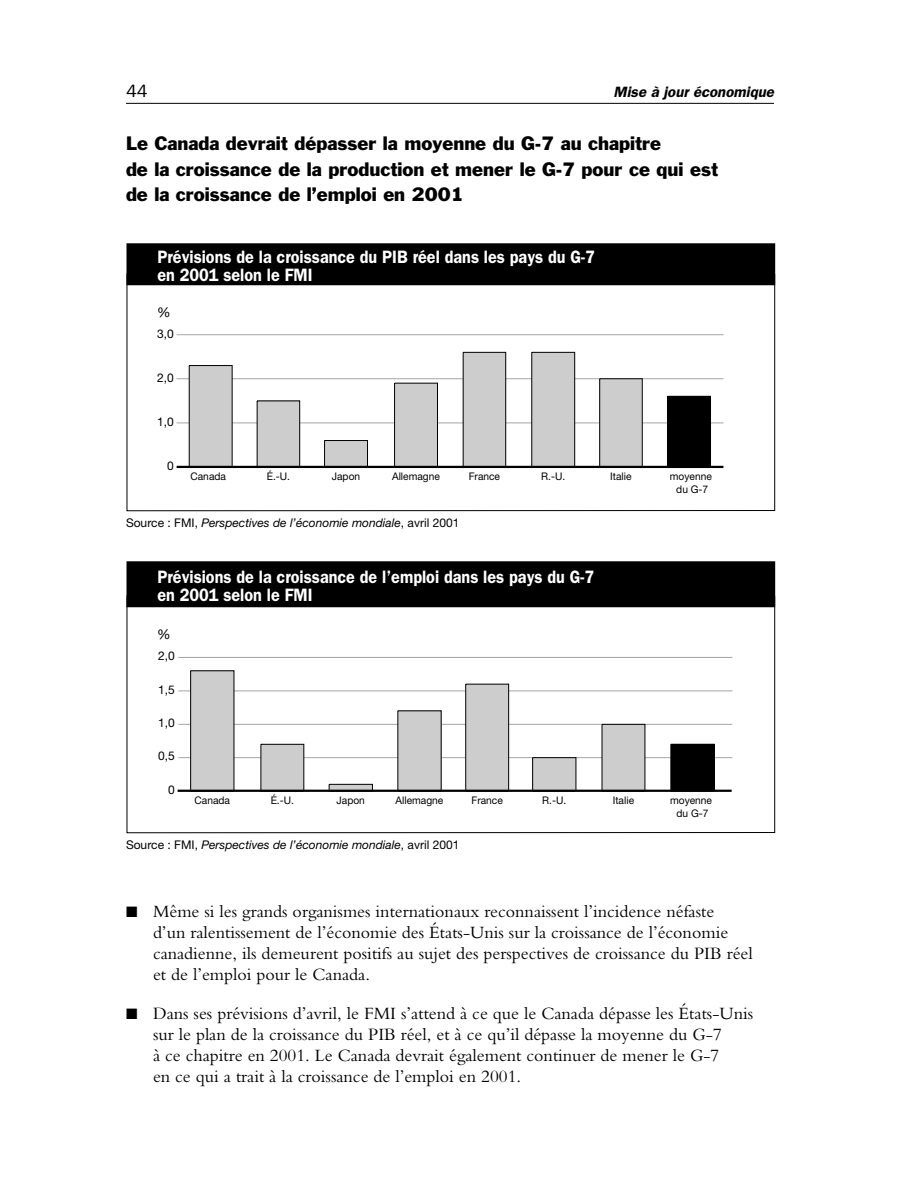
<style>
.page{position:relative;width:918px;height:1188px;background:#fff}
.page>*{position:absolute;margin:0;border:0;box-sizing:border-box;transform-origin:0 0}
.t1{font:18px/21px "Bembo";color:#000}
.t2{font:600 18px/18.8px "Franklin Gothic";color:#fff;scale:.9 1}
.t3{font:18px/25.5px "Franklin Gothic";color:#000}
.t4{font:18px "Franklin Gothic";color:#000}
.t5{font:italic 600 15px "Franklin Gothic";color:#000}
.t6{font:13.5px "Helvetica Neue";color:#000}
.t7{font:italic 12px "Helvetica Neue";color:#000}
.t8{font:12px "Helvetica Neue";color:#000}
.t9{font:10.5px/12.8px "Helvetica Neue";color:#000;text-align:center}
.s1{font-style:normal}
</style>
<div class="page">
<hr style="left:126px;top:103px;width:648px;height:1px;background:#000">
<svg style="left:126px;top:273px;width:649px;height:239px"></svg>
<div style="left:127px;top:244px;width:648px;height:41px;background:#000"></div>
<svg style="left:126px;top:595px;width:649px;height:239px"></svg>
<div style="left:127px;top:562px;width:648px;height:45px;background:#000"></div>
<hr style="left:177px;top:423px;width:546px;height:1px;background:#a6a6a6">
<hr style="left:177px;top:378px;width:546px;height:1px;background:#a6a6a6">
<hr style="left:177px;top:334px;width:546px;height:1px;background:#a6a6a6">
<div style="left:189px;top:366px;width:43px;height:101px;background:#cdcdcd"></div>
<div style="left:189px;top:365px;width:44px;height:102px;border:1px solid #000"></div>
<div style="left:257px;top:401px;width:43px;height:66px;background:#cdcdcd"></div>
<div style="left:257px;top:401px;width:43px;height:66px;border:1px solid #000"></div>
<div style="left:325px;top:441px;width:43px;height:26px;background:#cdcdcd"></div>
<div style="left:324px;top:440px;width:44px;height:27px;border:1px solid #000"></div>
<div style="left:395px;top:383px;width:43px;height:84px;background:#cdcdcd"></div>
<div style="left:394px;top:383px;width:44px;height:84px;border:1px solid #000"></div>
<div style="left:463px;top:352px;width:43px;height:115px;background:#cdcdcd"></div>
<div style="left:463px;top:352px;width:43px;height:115px;border:1px solid #000"></div>
<div style="left:532px;top:352px;width:43px;height:115px;background:#cdcdcd"></div>
<div style="left:531px;top:352px;width:44px;height:115px;border:1px solid #000"></div>
<div style="left:600px;top:379px;width:42px;height:88px;background:#cdcdcd"></div>
<div style="left:599px;top:378px;width:44px;height:89px;border:1px solid #000"></div>
<div style="left:668px;top:396px;width:42px;height:71px;background:#000"></div>
<div style="left:667px;top:396px;width:44px;height:71px;border:1px solid #000"></div>
<hr style="left:177px;top:466px;width:546px;height:2px;background:#000">
<hr style="left:178px;top:757px;width:554px;height:1px;background:#a6a6a6">
<hr style="left:178px;top:724px;width:554px;height:1px;background:#a6a6a6">
<hr style="left:178px;top:691px;width:554px;height:1px;background:#a6a6a6">
<hr style="left:178px;top:657px;width:554px;height:1px;background:#a6a6a6">
<div style="left:191px;top:671px;width:43px;height:120px;background:#cdcdcd"></div>
<div style="left:190px;top:670px;width:44px;height:121px;border:1px solid #000"></div>
<div style="left:261px;top:744px;width:43px;height:47px;background:#cdcdcd"></div>
<div style="left:329px;top:784px;width:43px;height:7px;background:#cdcdcd"></div>
<div style="left:329px;top:784px;width:44px;height:7px;border:1px solid #000"></div>
<div style="left:398px;top:711px;width:43px;height:80px;background:#cdcdcd"></div>
<div style="left:466px;top:684px;width:43px;height:107px;background:#cdcdcd"></div>
<div style="left:465px;top:684px;width:44px;height:107px;border:1px solid #000"></div>
<div style="left:533px;top:758px;width:43px;height:33px;background:#cdcdcd"></div>
<div style="left:532px;top:757px;width:44px;height:34px;border:1px solid #000"></div>
<div style="left:602px;top:724px;width:43px;height:67px;background:#cdcdcd"></div>
<div style="left:671px;top:744px;width:43px;height:47px;background:#000"></div>
<div style="left:670px;top:744px;width:45px;height:48px;border:1px solid #000"></div>
<hr style="left:178px;top:790px;width:554px;height:2px;background:#000">
<p class="t4" style="left:126px;top:85px;width:23px">44</p>
<p class="t5" style="left:614px;top:87px;width:162px">Mise à jour économique</p>
<p class="t3" style="left:126px;top:132px;width:594px">Le Canada devrait dépasser la moyenne du G-7 au chapitre<br>de la croissance de la production et mener le G-7 pour ce qui est de la croissance de l’emploi en 2001</p>
<p class="t2" style="left:157px;top:249px;width:487px">Prévisions de la croissance du PIB réel dans les pays du G-7 en 2001 selon le FMI</p>
<p class="t6" style="left:157px;top:308px;width:15px">%</p>
<p class="t8" style="left:157px;top:329px;width:18px">3,0</p>
<p class="t8" style="left:157px;top:373px;width:18px">2,0</p>
<p class="t8" style="left:157px;top:417px;width:18px">1,0</p>
<p class="t8" style="left:167px;top:461px;width:8px">0</p>
<p class="t9" style="left:190px;top:471px;width:37px">Canada</p>
<p class="t9" style="left:267px;top:471px;width:25px">É.-U.</p>
<p class="t9" style="left:332px;top:471px;width:30px">Japon</p>
<p class="t9" style="left:392px;top:471px;width:49px">Allemagne</p>
<p class="t9" style="left:469px;top:471px;width:33px">France</p>
<p class="t9" style="left:541px;top:471px;width:26px">R.-U.</p>
<p class="t9" style="left:610px;top:471px;width:23px">Italie</p>
<p class="t9" style="left:670px;top:471px;width:43px">moyenne du G-7</p>
<p class="t7" style="left:126px;top:518px;width:335px"><span class="s1">Source : FMI,</span> Perspectives de l’économie mondiale<span class="s1">, avril 2001</span></p>
<p class="t2" style="left:157px;top:569px;width:487px">Prévisions de la croissance de l’emploi dans les pays du G-7 en 2001 selon le FMI</p>
<p class="t6" style="left:157px;top:630px;width:15px">%</p>
<p class="t8" style="left:158px;top:652px;width:18px">2,0</p>
<p class="t8" style="left:158px;top:685px;width:18px">1,5</p>
<p class="t8" style="left:158px;top:719px;width:18px">1,0</p>
<p class="t8" style="left:158px;top:752px;width:18px">0,5</p>
<p class="t8" style="left:168px;top:785px;width:8px">0</p>
<p class="t9" style="left:195px;top:795px;width:37px">Canada</p>
<p class="t9" style="left:271px;top:795px;width:25px">É.-U.</p>
<p class="t9" style="left:337px;top:795px;width:30px">Japon</p>
<p class="t9" style="left:396px;top:795px;width:49px">Allemagne</p>
<p class="t9" style="left:471px;top:795px;width:33px">France</p>
<p class="t9" style="left:542px;top:795px;width:26px">R.-U.</p>
<p class="t9" style="left:613px;top:795px;width:23px">Italie</p>
<p class="t9" style="left:670px;top:795px;width:43px">moyenne du G-7</p>
<p class="t7" style="left:126px;top:840px;width:335px"><span class="s1">Source : FMI,</span> Perspectives de l’économie mondiale<span class="s1">, avril 2001</span></p>
<p class="t1" style="left:153px;top:902px;width:601px;text-indent:-27px">■ Même si les grands organismes internationaux reconnaissent l’incidence néfaste<br>d’un ralentissement de l’économie des États-Unis sur la croissance de l’économie canadienne, ils demeurent positifs au sujet des perspectives de croissance du PIB réel et de l’emploi pour le Canada.</p>
<p class="t1" style="left:153px;top:1004px;width:602px;text-indent:-27px">■ Dans ses prévisions d’avril, le FMI s’attend à ce que le Canada dépasse les États-Unis sur le plan de la croissance du PIB réel, et à ce qu’il dépasse la moyenne du G-7<br>à ce chapitre en 2001. Le Canada devrait également continuer de mener le G-7<br>en ce qui a trait à la croissance de l’emploi en 2001.</p>
</div>
